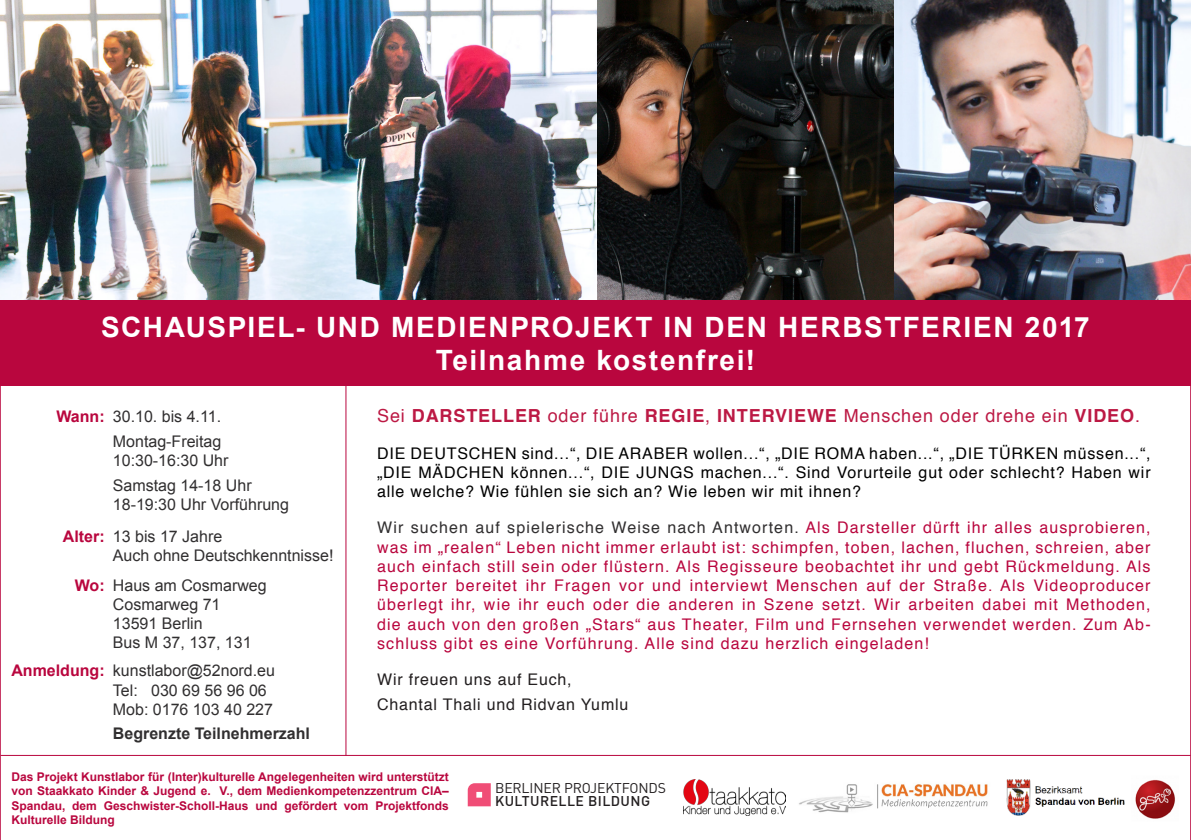
<style>
.page{position:relative;width:1191px;height:840px;background:#fff}
.page>*{position:absolute;margin:0;border:0;box-sizing:border-box;transform-origin:0 0}
.t1{font:700 28px "Arial";letter-spacing:.06em;color:#fff}
.t2{font:18px "Helvetica";letter-spacing:.05em;color:#bc1944}
.t3{font:16px/19.2px "Helvetica";letter-spacing:.07em;color:#b9063e;text-align:justify}
.t4{font:16px/19.2px "Arial";color:#312f30}
.t5{font:16px/19.2px "Helvetica";letter-spacing:.05em;color:#000;text-align:justify}
.t6{font:16px "Helvetica";letter-spacing:.05em;color:#231f20}
.t7{font:700 16px "Arial";color:#b9063e}
.t8{font:700 16px "Arial";color:#312f30}
.t9{font:14px/13px "DIN Pro";letter-spacing:-.01em;color:#231f20}
.t10{font:700 12px/14.4px "Arial";color:#b9063e;text-align:justify}
.s1{font-weight:700}
.s2{color:#312f30}
.s3{font-weight:500}
</style>
<div class="page">
<img style="left:893px;top:0;width:298px;height:300px">
<img style="left:1px;top:0;width:892px;height:300px">
<div style="left:0;top:300px;width:1191px;height:86px;background:#b9063e"></div>
<img style="left:1135px;top:779px;width:40px;height:40px">
<img style="left:799px;top:784px;width:189px;height:29px">
<img style="left:683px;top:779px;width:103px;height:36px">
<hr style="left:345px;top:384px;width:1px;height:371px;background:#b9063e">
<hr style="left:1190px;top:384px;width:1px;height:455px;background:#b9063e">
<hr style="left:0;top:384px;width:1px;height:455px;background:#b9063e">
<hr style="left:1px;top:754px;width:1189px;height:1px;background:#b9063e">
<svg style="left:468px;top:783px;width:23px;height:22px"></svg>
<img style="left:1006px;top:779px;width:119px;height:37px">
<p class="t1" style="left:101px;top:308px;width:990px">SCHAUSPIEL- UND MEDIENPROJEKT IN DEN HERBSTFERIEN 2017</p>
<p class="t1" style="left:436px;top:342px;width:321px">Teilnahme kostenfrei!</p>
<p class="t7" style="left:56px;top:405px;width:50px">Wann:</p>
<p class="t4" style="left:113px;top:406px;width:110px">30.10. bis 4.11.</p>
<p class="t4" style="left:113px;top:431px;width:110px">Montag-Freitag</p>
<p class="t4" style="left:113px;top:451px;width:117px">10:30-16:30 Uhr</p>
<p class="t4" style="left:113px;top:475px;width:140px">Samstag 14-18 Uhr</p>
<p class="t4" style="left:113px;top:495px;width:178px">18-19:30 Uhr Vorführung</p>
<p class="t7" style="left:63px;top:525px;width:43px">Alter:</p>
<p class="t4" style="left:113px;top:526px;width:111px">13 bis 17 Jahre</p>
<p class="t4" style="left:113px;top:546px;width:222px">Auch ohne Deutschkenntnisse!</p>
<p class="t7" style="left:75px;top:574px;width:31px">Wo:</p>
<p class="t4" style="left:113px;top:575px;width:155px">Haus am Cosmarweg<br>Cosmarweg 71</p>
<p class="t4" style="left:113px;top:613px;width:91px">13591 Berlin</p>
<p class="t4" style="left:113px;top:632px;width:140px">Bus M 37, 137, 131</p>
<p class="t7" style="left:11px;top:659px;width:95px">Anmeldung:</p>
<p class="t4" style="left:113px;top:661px;width:164px">kunstlabor@52nord.eu<br>Tel: 030 69 56 96 06</p>
<p class="t4" style="left:113px;top:699px;width:162px">Mob: 0176 103 40 227</p>
<p class="t8" style="left:113px;top:722px;width:199px">Begrenzte Teilnehmerzahl</p>
<p class="t2" style="left:377px;top:402px;width:764px">Sei <span class="s1">DARSTELLER</span> oder führe <span class="s1">REGIE</span>, <span class="s1">INTERVIEWE</span> Menschen oder drehe ein <span class="s1">VIDEO</span>.</p>
<p class="t5" style="left:377px;top:444px;width:775px">DIE DEUTSCHEN sind...“, DIE ARABER wollen...“, „DIE ROMA haben...“, „DIE TÜRKEN müssen...“, „DIE MÄDCHEN können...“, DIE JUNGS machen...“. Sind Vorurteile gut oder schlecht? Haben wir alle welche? Wie fühlen sie sich an? Wie leben wir mit ihnen?</p>
<p class="t3" style="left:377px;top:518px;width:775px"><span class="s2">Wir suchen auf spielerische Weise nach Antworten.</span> Als Darsteller dürft ihr alles ausprobieren, was im „realen“ Leben nicht immer erlaubt ist: schimpfen, toben, lachen, fluchen, schreien, aber auch einfach still sein oder flüstern. Als Regisseure beobachtet ihr und gebt Rückmeldung. Als Reporter bereitet ihr Fragen vor und interviewt Menschen auf der Straße. Als Videoproducer überlegt ihr, wie ihr euch oder die anderen in Szene setzt. Wir arbeiten dabei mit Methoden, die auch von den großen „Stars“ aus Theater, Film und Fernsehen verwendet werden. Zum Ab&shy;schluss gibt es eine Vorführung. Alle sind dazu herzlich eingeladen!</p>
<p class="t6" style="left:377px;top:666px;width:196px">Wir freuen uns auf Euch,</p>
<p class="t6" style="left:377px;top:691px;width:253px">Chantal Thali und Ridvan Yumlu</p>
<p class="t10" style="left:11px;top:769px;width:439px">Das Projekt Kunstlabor für (Inter)kulturelle Angelegenheiten wird unterstützt von Staakkato Kinder &amp; Jugend e. V., dem Medienkompetenzzentrum CIA– Spandau, dem Geschwister-Scholl-Haus und gefördert vom Projektfonds Kulturelle Bildung</p>
<p class="t9" style="left:495px;top:780px;width:172px">BERLINER PROJEKTFONDS<br><span class="s3">KULTURELLE BILDUNG</span></p>
</div>
